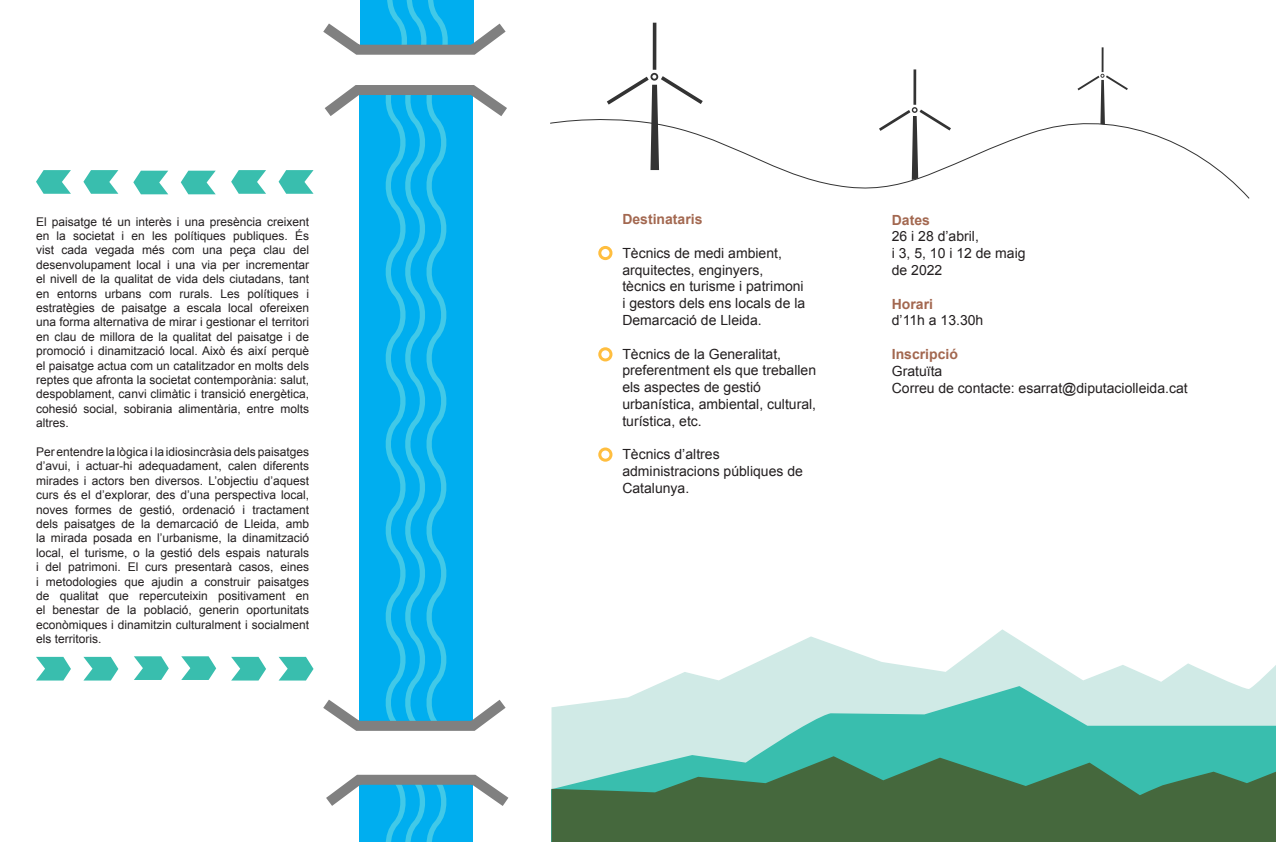
<style>
.page{position:relative;width:1276px;height:842px;background:#fff}
.page>*{position:absolute;margin:0;border:0;box-sizing:border-box;transform-origin:0 0}
.t1{font:14px/16.8px "Arial";color:#231f20}
.t2{font:700 14px "Arial";color:#a36850}
.t3{font:12px/14.4px "Arial";color:#231f20;text-align:justify}
</style>
<div class="page">
<svg style="left:654px;top:629px;width:622px;height:57px"></svg>
<svg style="left:326px;top:774px;width:183px;height:68px"></svg>
<svg style="left:323px;top:0;width:183px;height:55px"></svg>
<hr style="left:653px;top:23px;width:3px;height:47px;background:#333">
<svg style="left:607px;top:73px;width:96px;height:32px"></svg>
<svg style="left:550px;top:105px;width:700px;height:94px"></svg>
<hr style="left:913px;top:69px;width:3px;height:36px;background:#333">
<svg style="left:876px;top:107px;width:78px;height:73px"></svg>
<hr style="left:1101px;top:47px;width:2px;height:25px;background:#333">
<svg style="left:1075px;top:74px;width:55px;height:51px"></svg>
<div style="left:598px;top:246px;width:14px;height:14px;border:3px solid #ffbe3f;border-radius:50%"></div>
<div style="left:598px;top:347px;width:14px;height:14px;border:3px solid #ffbe3f;border-radius:50%"></div>
<div style="left:598px;top:447px;width:14px;height:15px;border:3px solid #ffbe3f;border-radius:50%"></div>
<svg style="left:551px;top:686px;width:725px;height:70px;background:#95d9d0"></svg>
<svg style="left:551px;top:756px;width:725px;height:86px;background:#487f5b"></svg>
<svg style="left:36px;top:170px;width:35px;height:24px"></svg>
<svg style="left:83px;top:170px;width:35px;height:24px"></svg>
<svg style="left:133px;top:171px;width:35px;height:23px"></svg>
<svg style="left:181px;top:171px;width:35px;height:23px"></svg>
<svg style="left:231px;top:170px;width:35px;height:24px"></svg>
<svg style="left:279px;top:85px;width:228px;height:646px"></svg>
<svg style="left:231px;top:657px;width:35px;height:23px"></svg>
<svg style="left:181px;top:656px;width:35px;height:24px"></svg>
<svg style="left:134px;top:656px;width:35px;height:24px"></svg>
<svg style="left:83px;top:657px;width:35px;height:23px"></svg>
<svg style="left:36px;top:657px;width:35px;height:23px"></svg>
<p class="t3" style="left:36px;top:214px;width:274px">El paisatge té un interès i una presència creixent en la societat i en les polítiques publiques. És vist cada vegada més com una peça clau del desenvolupament local i una via per incrementar el nivell de la qualitat de vida dels ciutadans, tant en entorns urbans com rurals. Les polítiques i estratègies de paisatge a escala local ofereixen una forma alternativa de mirar i gestionar el territori en clau de millora de la qualitat del paisatge i de promoció i dinamització local. Això és així perquè el paisatge actua com un catalitzador en molts dels reptes que afronta la societat contemporània: salut, despoblament, canvi climàtic i transició energètica, cohesió social, sobirania alimentària, entre molts altres.</p>
<p class="t3" style="left:36px;top:445px;width:274px">Per entendre la lògica i la idiosincràsia dels paisatges d’avui, i actuar-hi adequadament, calen diferents mirades i actors ben diversos. L’objectiu d’aquest curs és el d’explorar, des d’una perspectiva local, noves formes de gestió, ordenació i tractament dels paisatges de la demarcació de Lleida, amb la mirada posada en l’urbanisme, la dinamització local, el turisme, o la gestió dels espais naturals i del patrimoni. El curs presentarà casos, eines i metodologies que ajudin a construir paisatges de qualitat que repercuteixin positivament en el benestar de la població, generin oportunitats econòmiques i dinamitzin culturalment i socialment els territoris.</p>
<p class="t2" style="left:622px;top:210px;width:82px">Destinataris</p>
<p class="t1" style="left:622px;top:245px;width:184px">Tècnics de medi ambient, arquitectes, enginyers, tècnics en turisme i patrimoni i gestors dels ens locals de la<br>Demarcació de Lleida.</p>
<p class="t1" style="left:622px;top:345px;width:195px">Tècnics de la Generalitat, preferentment els que treballen els aspectes de gestió urbanística, ambiental, cultural, turística, etc.</p>
<p class="t1" style="left:622px;top:446px;width:182px">Tècnics d’altres administracions públiques de<br>Catalunya.</p>
<p class="t2" style="left:891px;top:210px;width:40px">Dates</p>
<p class="t1" style="left:891px;top:228px;width:89px">26 i 28 d’abril,</p>
<p class="t1" style="left:891px;top:245px;width:135px">i 3, 5, 10 i 12 de maig</p>
<p class="t1" style="left:891px;top:262px;width:52px">de 2022</p>
<p class="t2" style="left:891px;top:294px;width:43px">Horari</p>
<p class="t1" style="left:891px;top:312px;width:93px">d’11h a 13.30h</p>
<p class="t2" style="left:891px;top:345px;width:68px">Inscripció</p>
<p class="t1" style="left:891px;top:363px;width:52px">Gratuïta</p>
<p class="t1" style="left:891px;top:379px;width:297px">Correu de contacte: esarrat@diputaciolleida.cat</p>
</div>
